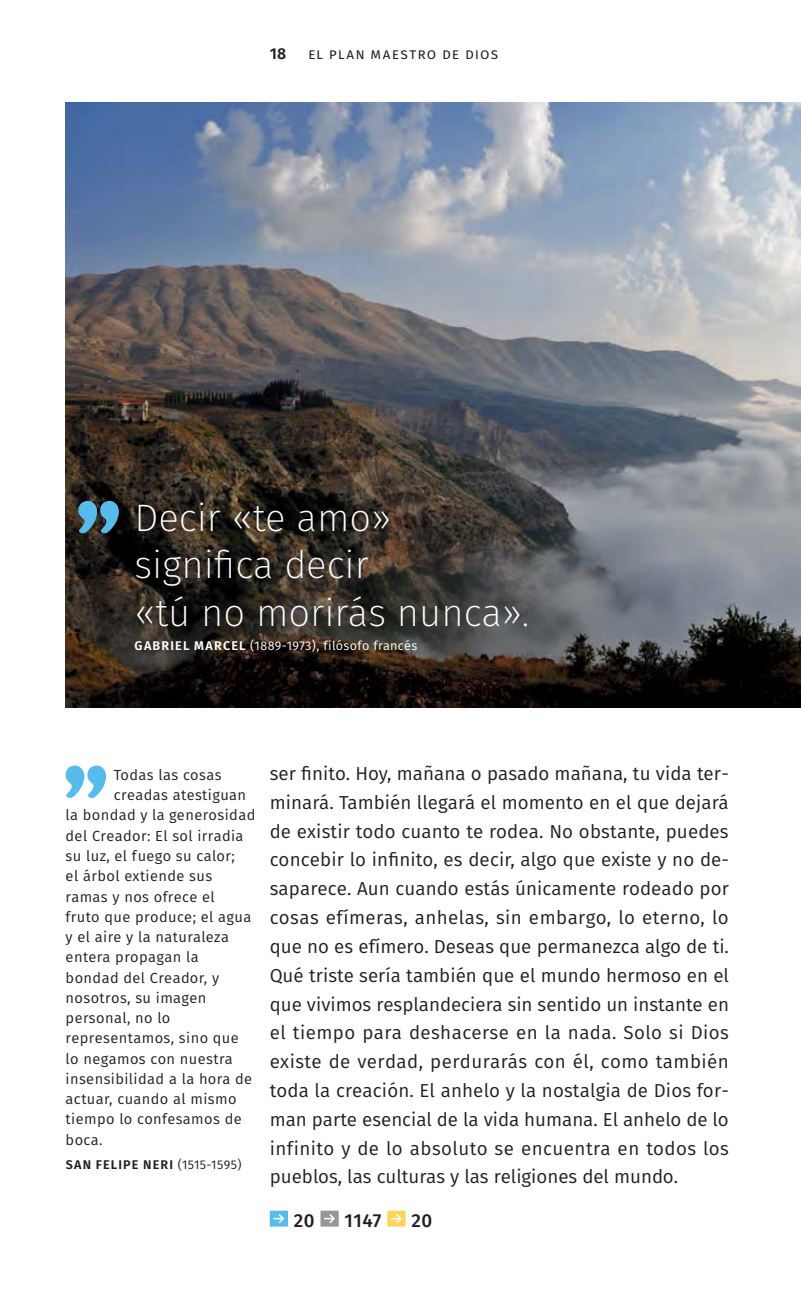
<style>
.page{position:relative;width:801px;height:1312px;background:#fff}
.page>*{position:absolute;margin:0;border:0;box-sizing:border-box;transform-origin:0 0}
.t1{font:200 38.25px/47.2px "Fira Sans";color:#fff}
.t2{font:500 18.9px "Fira Sans";letter-spacing:.03em;color:#231f20}
.t3{font:18.68px/28.8px "Fira Sans";letter-spacing:.01em;color:#231f20;text-align:justify}
.t4{font:600 15.75px "Fira Sans";color:#231f20}
.t5{font:15.3px "Fira Sans";letter-spacing:.075em;color:#231f20}
.t6{font:14.62px "Fira Sans";letter-spacing:.03em;color:#231f20}
.t7{font:12.6px "Fira Sans";letter-spacing:.03em;color:#fff}
.t8{font:600 12.6px "Fira Sans";letter-spacing:.09em;color:#231f20}
.s1{font-weight:600}
.s2{font-weight:400}
</style>
<div class="page">
<div style="left:270px;top:1210px;width:18px;height:16px;background:#55bceb"></div>
<svg style="left:273px;top:1214px;width:11px;height:9px"></svg>
<div style="left:320px;top:1210px;width:19px;height:16px;background:#95979a"></div>
<svg style="left:324px;top:1214px;width:11px;height:9px"></svg>
<div style="left:387px;top:1210px;width:19px;height:16px;background:#ffd457"></div>
<svg style="left:391px;top:1214px;width:11px;height:9px"></svg>
<svg style="left:66px;top:765px;width:40px;height:32px"></svg>
<img style="left:66px;top:103px;width:735px;height:604px">
<svg style="left:78px;top:501px;width:41px;height:32px"></svg>
<p class="t4" style="left:270px;top:45px;width:18px">18</p>
<p class="t5" style="left:308px;top:47px;width:192px">el plan maestro de dios</p>
<h1 class="t1" style="left:135px;top:496px;width:396px">Decir «te amo» significa decir<br>«tú no morirás nunca».</h1>
<p class="t7" style="left:135px;top:639px;width:284px"><span class="s1">GABRIEL MARCEL</span> (1889-1973), filósofo francés</p>
<p class="t6" style="left:114px;top:767px;width:109px">Todas las cosas</p>
<p class="t6" style="left:114px;top:788px;width:134px">creadas atestiguan</p>
<p class="t6" style="left:66px;top:808px;width:191px">la bondad y la generosidad</p>
<p class="t6" style="left:66px;top:828px;width:179px">del Creador: El sol irradia</p>
<p class="t6" style="left:66px;top:848px;width:171px">su luz, el fuego su calor;</p>
<p class="t6" style="left:66px;top:869px;width:148px">el árbol extiende sus</p>
<p class="t6" style="left:66px;top:889px;width:151px">ramas y nos ofrece el</p>
<p class="t6" style="left:66px;top:909px;width:187px">fruto que produce; el agua</p>
<p class="t6" style="left:66px;top:929px;width:165px">y el aire y la naturaleza</p>
<p class="t6" style="left:66px;top:950px;width:135px">entera propagan la</p>
<p class="t6" style="left:66px;top:970px;width:155px">bondad del Creador, y</p>
<p class="t6" style="left:66px;top:990px;width:142px">nosotros, su imagen</p>
<p class="t6" style="left:66px;top:1010px;width:106px">personal, no lo</p>
<p class="t6" style="left:66px;top:1031px;width:175px">representamos, sino que</p>
<p class="t6" style="left:66px;top:1051px;width:169px">lo negamos con nuestra</p>
<p class="t6" style="left:66px;top:1071px;width:188px">insensibilidad a la hora de</p>
<p class="t6" style="left:66px;top:1091px;width:172px">actuar, cuando al mismo</p>
<p class="t6" style="left:66px;top:1112px;width:178px">tiempo lo confesamos de</p>
<p class="t6" style="left:66px;top:1132px;width:39px">boca.</p>
<p class="t8" style="left:66px;top:1157px;width:177px">SAN FELIPE NERI <span class="s2">(1515-1595)</span></p>
<p class="t3" style="left:270px;top:760px;width:461px">ser finito. Hoy, mañana o pasado mañana, tu vida ter&shy;minará. También llegará el momento en el que dejará de existir todo cuanto te rodea. No obstante, puedes concebir lo infinito, es decir, algo que existe y no de&shy;saparece. Aun cuando estás únicamente rodeado por cosas efímeras, anhelas, sin embargo, lo eterno, lo que no es efímero. Deseas que permanezca algo de ti.<br>Qué triste sería también que el mundo hermoso en el que vivimos resplandeciera sin sentido un instante en el tiempo para deshacerse en la nada. Solo si Dios existe de verdad, perdurarás con él, como también toda la creación. El anhelo y la nostalgia de Dios for&shy;man parte esencial de la vida humana. El anhelo de lo infinito y de lo absoluto se encuentra en todos los pueblos, las culturas y las religiones del mundo.</p>
<p class="t2" style="left:294px;top:1210px;width:22px">20</p>
<p class="t2" style="left:345px;top:1210px;width:38px">1147</p>
<p class="t2" style="left:411px;top:1210px;width:22px">20</p>
</div>
